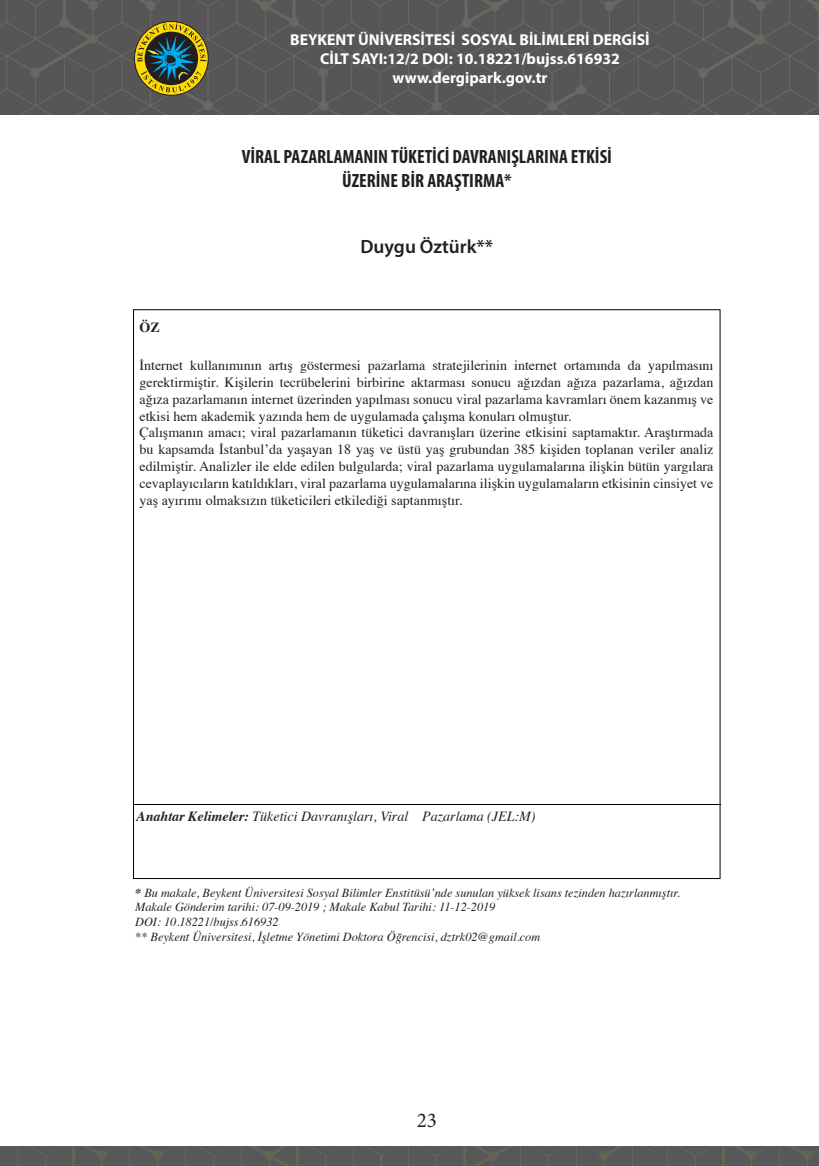
<style>
.page{position:relative;width:819px;height:1166px;background:#fff}
.page>*{position:absolute;margin:0;border:0;box-sizing:border-box;transform-origin:0 0}
.t1{font:21px "Minion Pro";color:#231f20}
.t2{font:700 condensed 19.25px/23.1px "Myriad Pro";color:#231f20;text-align:center}
.t3{font:600 19.25px "Myriad Pro";color:#231f20}
.t4{font:700 15.75px/18.9px "Myriad Pro";color:#fff;text-align:center}
.t5{font:14px/16.8px "Times";color:#231f20}
.t6{font:italic 14px "Times";color:#231f20}
.t7{font:700 14px "Times";color:#231f20}
.t8{font:italic 12.25px/14.7px "Times";color:#231f20}
.s1{font-weight:700}
</style>
<div class="page">
<img style="left:0;top:0;width:819px;height:114px">
<svg style="left:0;top:1146px;width:819px;height:20px;background:#585959"></svg>
<hr style="left:134px;top:804px;width:586px;height:1px;background:#000">
<svg style="left:134px;top:21px;width:75px;height:75px;background:#6c7137"></svg>
<p class="t4" style="left:290px;top:30px;width:361px">BEYKENT ÜNİVERSİTESİ SOSYAL BİLİMLERİ DERGİSİ<br>CİLT SAYI:12/2 DOI: 10.18221/bujss.616932 www.dergipark.gov.tr</p>
<h2 class="t2" style="left:242px;top:145px;width:372px">VİRAL PAZARLAMANIN TÜKETİCİ DAVRANIŞLARINA ETKİSİ<br>ÜZERİNE BİR ARAŞTIRMA*</h2>
<h2 class="t3" style="left:360px;top:235px;width:134px">Duygu Öztürk**</h2>
<p class="t7" style="left:139px;top:322px;width:22px">ÖZ</p>
<p class="t5" style="left:139px;top:358px;width:575px">İnternet kullanımının artış göstermesi pazarlama stratejilerinin internet ortamında da yapılmasını gerektirmiştir. Kişilerin tecrübelerini birbirine aktarması sonucu ağızdan ağıza pazarlama, ağızdan ağıza pazarlamanın internet üzerinden yapılması sonucu viral pazarlama kavramları önem kazanmış ve etkisi hem akademik yazında hem de uygulamada çalışma konuları olmuştur.<br>Çalışmanın amacı; viral pazarlamanın tüketici davranışları üzerine etkisini saptamaktır. Araştırmada bu kapsamda İstanbul’da yaşayan 18 yaş ve üstü yaş grubundan 385 kişiden toplanan veriler analiz edilmiştir. Analizler ile elde edilen bulgularda; viral pazarlama uygulamalarına ilişkin bütün yargılara cevaplayıcıların katıldıkları, viral pazarlama uygulamalarına ilişkin uygulamaların etkisinin cinsiyet ve yaş ayırımı olmaksızın tüketicileri etkilediği saptanmıştır.</p>
<p class="t6" style="left:136px;top:810px;width:400px"><span class="s1">Anahtar Kelimeler:</span> Tüketici Davranışları, Viral Pazarlama (JEL:M)</p>
<p class="t8" style="left:135px;top:886px;width:546px"><span class="s1">*</span> Bu makale, Beykent Üniversitesi Sosyal Bilimler Enstitüsü’nde sunulan yüksek lisans tezinden hazırlanmıştır.<br>Makale Gönderim tarihi: 07-09-2019 ; Makale Kabul Tarihi: 11-12-2019<br>DOI: 10.18221/bujss.616932<br>** Beykent Üniversitesi, İşletme Yönetimi Doktora Öğrencisi, dztrk02@gmail.com</p>
<h1 class="t1" style="left:417px;top:1106px;width:22px">23</h1>
</div>
